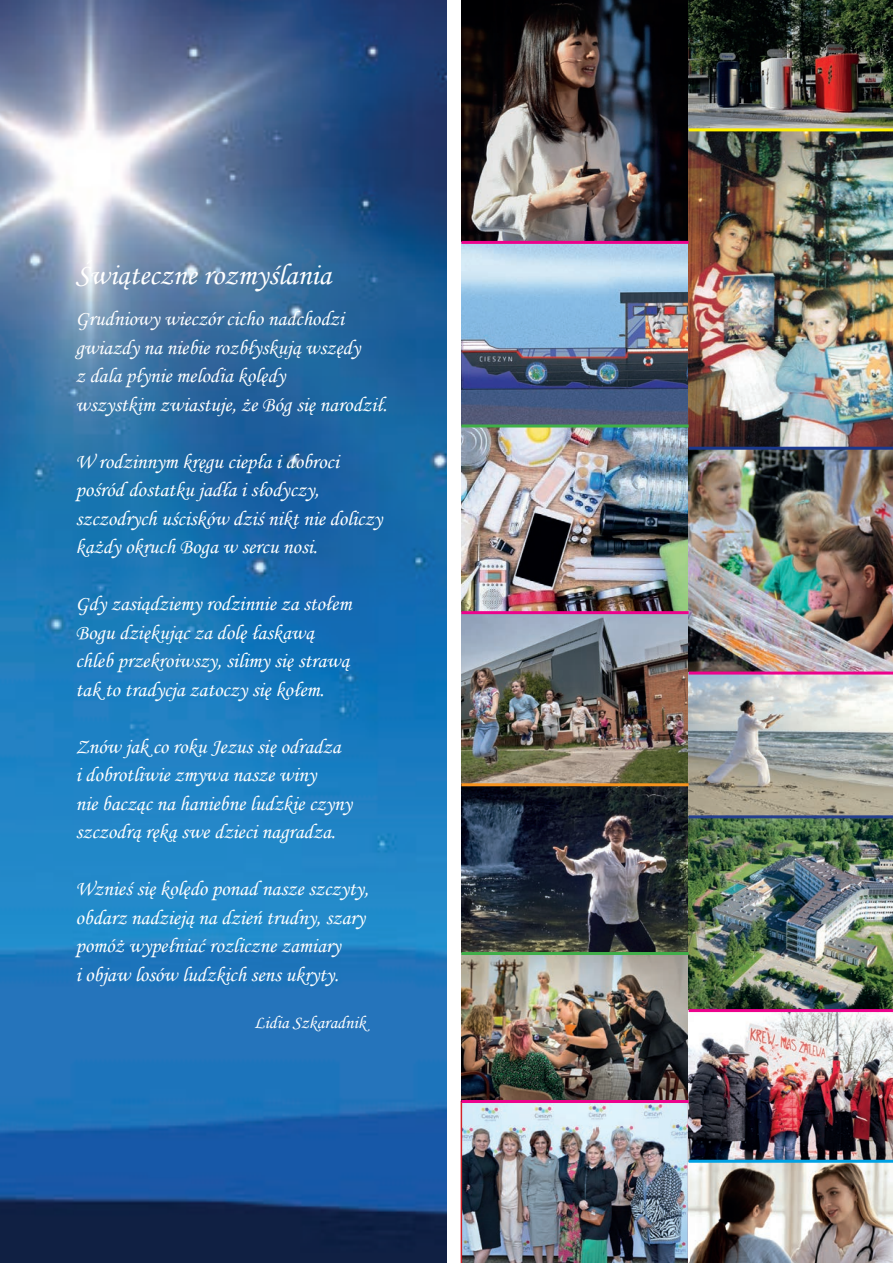
<style>
.page{position:relative;width:893px;height:1263px;background:#fff}
.page>*{position:absolute;margin:0;border:0;box-sizing:border-box;transform-origin:0 0}
.t1{font:30px "Monotype Corsiva";color:#fff}
.t2{font:21px/28.5px "Monotype Corsiva";color:#fff}
.t3{font:18px "Monotype Corsiva";color:#fff}
</style>
<div class="page">
<img style="left:0;top:0;width:446px;height:1263px">
<img style="left:461px;top:0;width:432px;height:1263px">
<img style="left:461px;top:1103px;width:228px;height:160px">
<hr style="left:461px;top:1100px;width:228px;height:3px;background:#ed028c">
<hr style="left:689px;top:1160px;width:204px;height:3px;background:#00a1e3">
<hr style="left:689px;top:1009px;width:204px;height:3px;background:#ed028c">
<hr style="left:689px;top:815px;width:204px;height:3px;background:#253f8e">
<hr style="left:461px;top:952px;width:228px;height:3px;background:#40ae49">
<hr style="left:461px;top:783px;width:228px;height:3px;background:#f7931d">
<hr style="left:461px;top:611px;width:228px;height:3px;background:#ed028c">
<hr style="left:689px;top:447px;width:204px;height:3px;background:#1b388c">
<hr style="left:461px;top:424px;width:228px;height:3px;background:#40ae49">
<hr style="left:461px;top:241px;width:228px;height:3px;background:#ed028c">
<hr style="left:689px;top:128px;width:204px;height:3px;background:#fff101">
<hr style="left:689px;top:671px;width:204px;height:3px;background:#ed028c">
<h1 class="t1" style="left:75px;top:256px;width:257px">Świąteczne rozmyślania</h1>
<p class="t2" style="left:75px;top:304px;width:313px">Grudniowy wieczór cicho nadchodzi gwiazdy na niebie rozbłyskują wszędy<br>z dala płynie melodia kolędy<br>wszystkim zwiastuje, że Bóg się narodził.</p>
<p class="t2" style="left:75px;top:447px;width:308px">W rodzinnym kręgu ciepła i dobroci pośród dostatku jadła i słodyczy, szczodrych uścisków dziś nikt nie doliczy każdy okruch Boga w sercu nosi.</p>
<p class="t2" style="left:75px;top:589px;width:277px">Gdy zasiądziemy rodzinnie za stołem Bogu dziękując za dolę łaskawą chleb przekroiwszy, silimy się strawą tak to tradycja zatoczy się kołem.</p>
<p class="t2" style="left:75px;top:732px;width:278px">Znów jak co roku Jezus się odradza<br>i dobrotliwie zmywa nasze winy<br>nie bacząc na haniebne ludzkie czyny szczodrą ręką swe dzieci nagradza.</p>
<p class="t2" style="left:75px;top:874px;width:295px">Wznieś się kolędo ponad nasze szczyty, obdarz nadzieją na dzień trudny, szary pomóż wypełniać rozliczne zamiary<br>i objaw losów ludzkich sens ukryty.</p>
<p class="t3" style="left:254px;top:1011px;width:113px">Lidia Szkaradnik</p>
</div>
